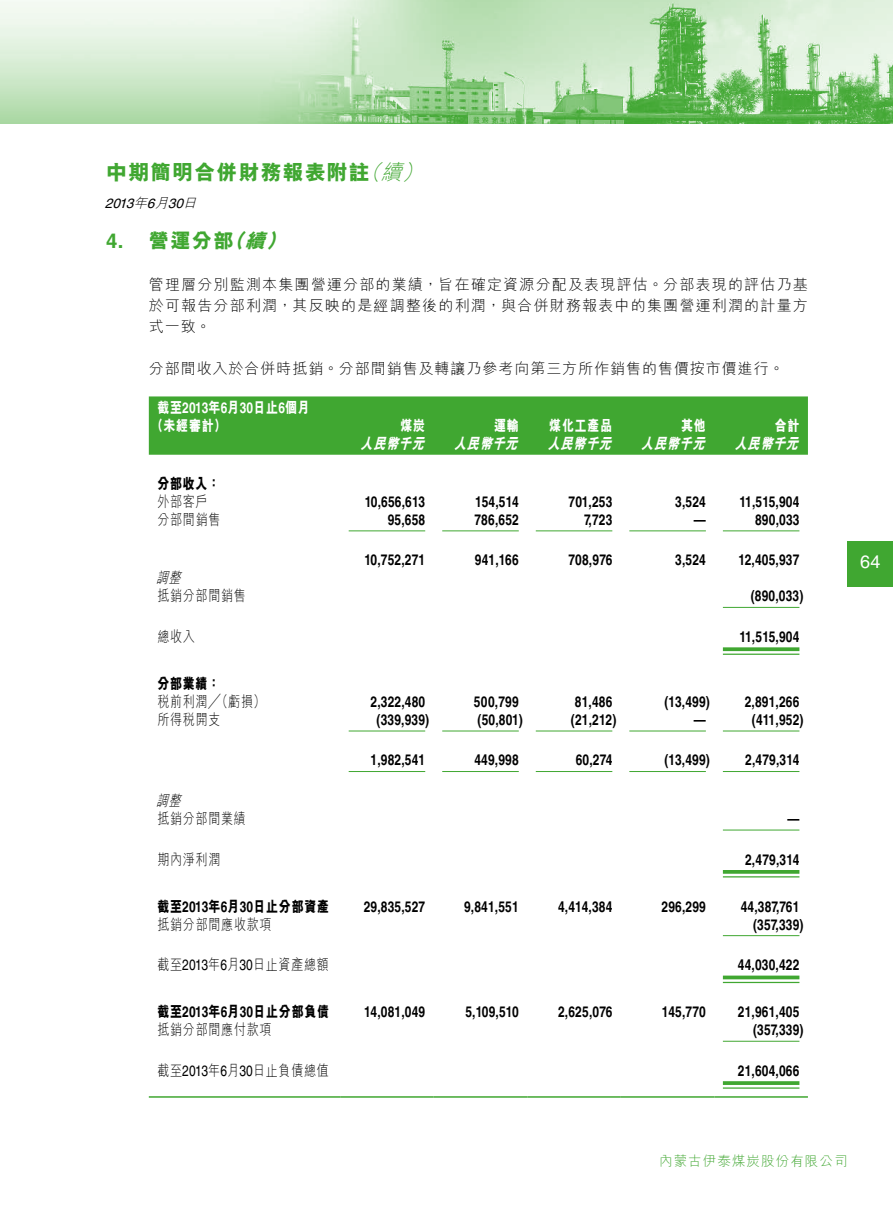
<style>
.page{position:relative;width:893px;height:1212px;background:#fff}
.page>*{position:absolute;margin:0;border:0;box-sizing:border-box;transform-origin:0 0}
.t1{font:800 21px "M Hei HK";letter-spacing:.05em;color:#40a731}
.t2{font:italic 300 21px "M Hei HK";color:#40a731}
.t3{font:800 20.25px "M Hei HK";color:#40a731}
.t4{font:italic 800 20.25px "M Hei HK";color:#40a731}
.t5{font:700 20.25px "Helvetica LT Std";color:#40a731}
.t6{font:18px "Helvetica LT Std";color:#fff}
.t7{font:700 15px "Helvetica LT Std";letter-spacing:.015em;color:#000;scale:.8 1}
.t8{font:300 15px/21px "M Hei HK";letter-spacing:.065em;color:#000;text-align:justify}
.t9{font:300 15px "M Hei HK";letter-spacing:.065em;color:#000;scale:.8 1}
.t10{font:800 15px "M Hei HK";letter-spacing:.065em;color:#000;scale:.8 1}
.t11{font:800 15px "M Hei HK";letter-spacing:.065em;color:#fff;scale:.8 1}
.t12{font:italic 800 15px "M Hei HK";color:#fff;scale:.8 1}
.t13{font:italic 300 15px "M Hei HK";color:#000;scale:.8 1}
.t14{font:300 13.5px "M Hei HK";letter-spacing:.08em;color:#40a731}
.t15{font:italic 13.5px "Helvetica LT Std";color:#000}
.t16{font:italic 300 13.5px "M Hei HK";color:#000}
.s1{font-family:"Helvetica LT Std";font-weight:400}
.s2{font-family:"Helvetica LT Std";font-weight:700}
</style>
<div class="page">
<div style="left:848px;top:541px;width:45px;height:46px;background:#40a731"></div>
<img style="left:1px;top:0;width:892px;height:123px">
<img style="left:0;top:0;width:1px;height:123px">
<div style="left:149px;top:396px;width:659px;height:59px;background:#40a731"></div>
<hr style="left:349px;top:530px;width:76px;height:1px;background:#40a731">
<hr style="left:442px;top:530px;width:77px;height:1px;background:#40a731">
<hr style="left:536px;top:530px;width:76px;height:1px;background:#40a731">
<hr style="left:629px;top:530px;width:77px;height:1px;background:#40a731">
<hr style="left:723px;top:530px;width:76px;height:1px;background:#40a731">
<hr style="left:723px;top:607px;width:76px;height:1px;background:#40a731">
<svg style="left:723px;top:647px;width:76px;height:4px"></svg>
<hr style="left:723px;top:654px;width:76px;height:1px;background:#40a731">
<hr style="left:349px;top:731px;width:76px;height:1px;background:#40a731">
<hr style="left:442px;top:731px;width:77px;height:1px;background:#40a731">
<hr style="left:536px;top:731px;width:76px;height:1px;background:#40a731">
<hr style="left:629px;top:731px;width:77px;height:1px;background:#40a731">
<hr style="left:723px;top:731px;width:76px;height:1px;background:#40a731">
<hr style="left:349px;top:771px;width:76px;height:1px;background:#40a731">
<hr style="left:442px;top:771px;width:77px;height:1px;background:#40a731">
<hr style="left:536px;top:771px;width:76px;height:1px;background:#40a731">
<hr style="left:629px;top:771px;width:77px;height:1px;background:#40a731">
<hr style="left:723px;top:771px;width:76px;height:1px;background:#40a731">
<hr style="left:723px;top:830px;width:76px;height:1px;background:#40a731">
<svg style="left:723px;top:870px;width:76px;height:4px"></svg>
<hr style="left:723px;top:876px;width:76px;height:1px;background:#40a731">
<hr style="left:723px;top:935px;width:76px;height:1px;background:#40a731">
<svg style="left:723px;top:975px;width:76px;height:4px"></svg>
<hr style="left:723px;top:982px;width:76px;height:1px;background:#40a731">
<hr style="left:723px;top:1041px;width:76px;height:1px;background:#40a731">
<svg style="left:723px;top:1081px;width:76px;height:4px"></svg>
<hr style="left:723px;top:1087px;width:76px;height:2px;background:#40a731">
<hr style="left:149px;top:1096px;width:191px;height:2px;background:#40a731">
<hr style="left:340px;top:1096px;width:94px;height:2px;background:#40a731">
<hr style="left:434px;top:1096px;width:93px;height:2px;background:#40a731">
<hr style="left:527px;top:1096px;width:94px;height:2px;background:#40a731">
<hr style="left:621px;top:1096px;width:93px;height:2px;background:#40a731">
<hr style="left:714px;top:1096px;width:94px;height:2px;background:#40a731">
<h1 class="t2" style="left:381px;top:162px;width:28px">續</h1>
<h1 class="t2" style="left:360px;top:162px;width:28px">（</h1>
<h1 class="t2" style="left:402px;top:162px;width:28px">(</h1>
<h1 class="t1" style="left:106px;top:162px;width:265px">中期簡明合併財務報表附註</h1>
<p class="t16" style="left:133px;top:196px;width:19px">年</p>
<p class="t16" style="left:147px;top:196px;width:26px">月<span class="s1">6</span></p>
<p class="t16" style="left:183px;top:196px;width:19px">日</p>
<p class="t15" style="left:105px;top:195px;width:34px">2013</p>
<p class="t15" style="left:168px;top:195px;width:21px">30</p>
<h2 class="t5" style="left:106px;top:228px;width:19px">4.</h2>
<h2 class="t4" style="left:224px;top:230px;width:27px">（</h2>
<h2 class="t4" style="left:265px;top:230px;width:27px">(</h2>
<h2 class="t3" style="left:149px;top:230px;width:86px">營運分部</h2>
<h2 class="t4" style="left:245px;top:230px;width:27px">續</h2>
<p class="t8" style="left:149px;top:273px;width:661px">管理層分別監測本集團營運分部的業績，旨在確定資源分配及表現評估。分部表現的評估乃基於可報告分部利潤，其反映的是經調整後的利潤，與合併財務報表中的集團營運利潤的計量方式一致。</p>
<p class="t8" style="left:149px;top:357px;width:637px">分部間收入於合併時抵銷。分部間銷售及轉讓乃參考向第三方所作銷售的售價按市價進行。</p>
<p class="t11" style="left:157px;top:399px;width:192px">截至<span class="s2">2013</span>年月<span class="s2">6 30</span>日止<span class="s2">6</span>個月</p>
<p class="t11" style="left:775px;top:417px;width:32px">合計</p>
<p class="t11" style="left:151px;top:417px;width:95px">（未經審計）</p>
<p class="t11" style="left:494px;top:417px;width:32px">運輸</p>
<p class="t11" style="left:681px;top:417px;width:32px">其他</p>
<p class="t11" style="left:549px;top:417px;width:80px">煤化工產品</p>
<p class="t11" style="left:400px;top:417px;width:32px">煤炭</p>
<p class="t12" style="left:361px;top:435px;width:85px">人民幣千元</p>
<p class="t12" style="left:454px;top:435px;width:85px">人民幣千元</p>
<p class="t12" style="left:548px;top:435px;width:85px">人民幣千元</p>
<p class="t12" style="left:641px;top:435px;width:85px">人民幣千元</p>
<p class="t12" style="left:735px;top:435px;width:85px">人民幣千元</p>
<p class="t10" style="left:157px;top:476px;width:80px">分部收入：</p>
<p class="t9" style="left:157px;top:494px;width:64px">外部客戶</p>
<p class="t7" style="left:365px;top:492px;width:77px">10,656,613</p>
<p class="t7" style="left:475px;top:492px;width:56px">154,514</p>
<p class="t7" style="left:569px;top:492px;width:56px">701,253</p>
<p class="t7" style="left:675px;top:492px;width:40px">3,524</p>
<p class="t7" style="left:739px;top:492px;width:76px">11,515,904</p>
<p class="t9" style="left:157px;top:512px;width:80px">分部間銷售</p>
<p class="t7" style="left:388px;top:510px;width:48px">95,658</p>
<p class="t7" style="left:474px;top:510px;width:57px">786,652</p>
<p class="t7" style="left:584px;top:510px;width:37px">7,723</p>
<p class="t7" style="left:694px;top:510px;width:16px">—</p>
<p class="t7" style="left:755px;top:510px;width:57px">890,033</p>
<p class="t7" style="left:364px;top:551px;width:78px">10,752,271</p>
<p class="t7" style="left:475px;top:551px;width:56px">941,166</p>
<p class="t7" style="left:568px;top:551px;width:56px">708,976</p>
<p class="t7" style="left:675px;top:551px;width:40px">3,524</p>
<p class="t7" style="left:738px;top:551px;width:78px">12,405,937</p>
<p class="t13" style="left:156px;top:570px;width:37px">調整</p>
<p class="t9" style="left:157px;top:588px;width:112px">抵銷分部間銷售</p>
<p class="t7" style="left:751px;top:587px;width:67px">)890,033(</p>
<p class="t9" style="left:157px;top:629px;width:48px">總收入</p>
<p class="t10" style="left:157px;top:676px;width:80px">分部業績：</p>
<p class="t7" style="left:739px;top:627px;width:76px">11,515,904</p>
<p class="t9" style="left:157px;top:694px;width:136px">稅前利潤╱（虧損(</p>
<p class="t9" style="left:157px;top:712px;width:80px">所得稅開支</p>
<p class="t7" style="left:370px;top:692px;width:70px">2,322,480</p>
<p class="t7" style="left:377px;top:710px;width:67px">)339,939(</p>
<p class="t7" style="left:474px;top:692px;width:58px">500,799</p>
<p class="t7" style="left:478px;top:710px;width:58px">)50,801(</p>
<p class="t7" style="left:575px;top:692px;width:48px">81,486</p>
<p class="t7" style="left:571px;top:710px;width:58px">)21,212(</p>
<p class="t7" style="left:664px;top:692px;width:58px">)13,499(</p>
<p class="t7" style="left:694px;top:710px;width:16px">—</p>
<p class="t7" style="left:745px;top:692px;width:70px">2,891,266</p>
<p class="t7" style="left:752px;top:710px;width:66px">)411,952(</p>
<p class="t7" style="left:370px;top:751px;width:70px">1,982,541</p>
<p class="t7" style="left:474px;top:751px;width:57px">449,998</p>
<p class="t7" style="left:576px;top:751px;width:47px">60,274</p>
<p class="t7" style="left:664px;top:751px;width:58px">)13,499(</p>
<p class="t7" style="left:745px;top:751px;width:69px">2,479,314</p>
<p class="t13" style="left:156px;top:793px;width:37px">調整</p>
<p class="t9" style="left:157px;top:811px;width:112px">抵銷分部間業績</p>
<p class="t7" style="left:787px;top:809px;width:16px">—</p>
<p class="t9" style="left:157px;top:851px;width:80px">期內淨利潤</p>
<p class="t7" style="left:745px;top:850px;width:69px">2,479,314</p>
<p class="t10" style="left:157px;top:898px;width:216px">截至<span class="s2">2013</span>年月<span class="s2">6 30</span>日止分部資產</p>
<p class="t7" style="left:364px;top:897px;width:78px">29,835,527</p>
<p class="t7" style="left:464px;top:897px;width:70px">9,841,551</p>
<p class="t7" style="left:558px;top:897px;width:69px">4,414,384</p>
<p class="t7" style="left:662px;top:897px;width:57px">296,299</p>
<p class="t7" style="left:741px;top:897px;width:75px">44,387,761</p>
<p class="t9" style="left:157px;top:916px;width:144px">抵銷分部間應收款項</p>
<p class="t7" style="left:753px;top:915px;width:65px">)357,339(</p>
<p class="t9" style="left:157px;top:957px;width:216px">截至<span class="s1">2013</span>年月<span class="s1">6 30</span>日止資產總額</p>
<p class="t7" style="left:738px;top:956px;width:78px">44,030,422</p>
<p class="t10" style="left:157px;top:1004px;width:216px">截至<span class="s2">2013</span>年月<span class="s2">6 30</span>日止分部負債</p>
<p class="t7" style="left:364px;top:1003px;width:78px">14,081,049</p>
<p class="t7" style="left:465px;top:1003px;width:68px">5,109,510</p>
<p class="t7" style="left:558px;top:1003px;width:69px">2,625,076</p>
<p class="t7" style="left:662px;top:1003px;width:56px">145,770</p>
<p class="t7" style="left:738px;top:1003px;width:78px">21,961,405</p>
<p class="t9" style="left:157px;top:1022px;width:144px">抵銷分部間應付款項</p>
<p class="t7" style="left:753px;top:1021px;width:65px">)357,339(</p>
<p class="t9" style="left:157px;top:1062px;width:216px">截至<span class="s1">2013</span>年月<span class="s1">6 30</span>日止負債總值</p>
<p class="t7" style="left:738px;top:1061px;width:78px">21,604,066</p>
<p class="t6" style="left:860px;top:551px;width:22px">64</p>
<p class="t14" style="left:659px;top:1154px;width:190px">內蒙古伊泰煤炭股份有限公司</p>
</div>
